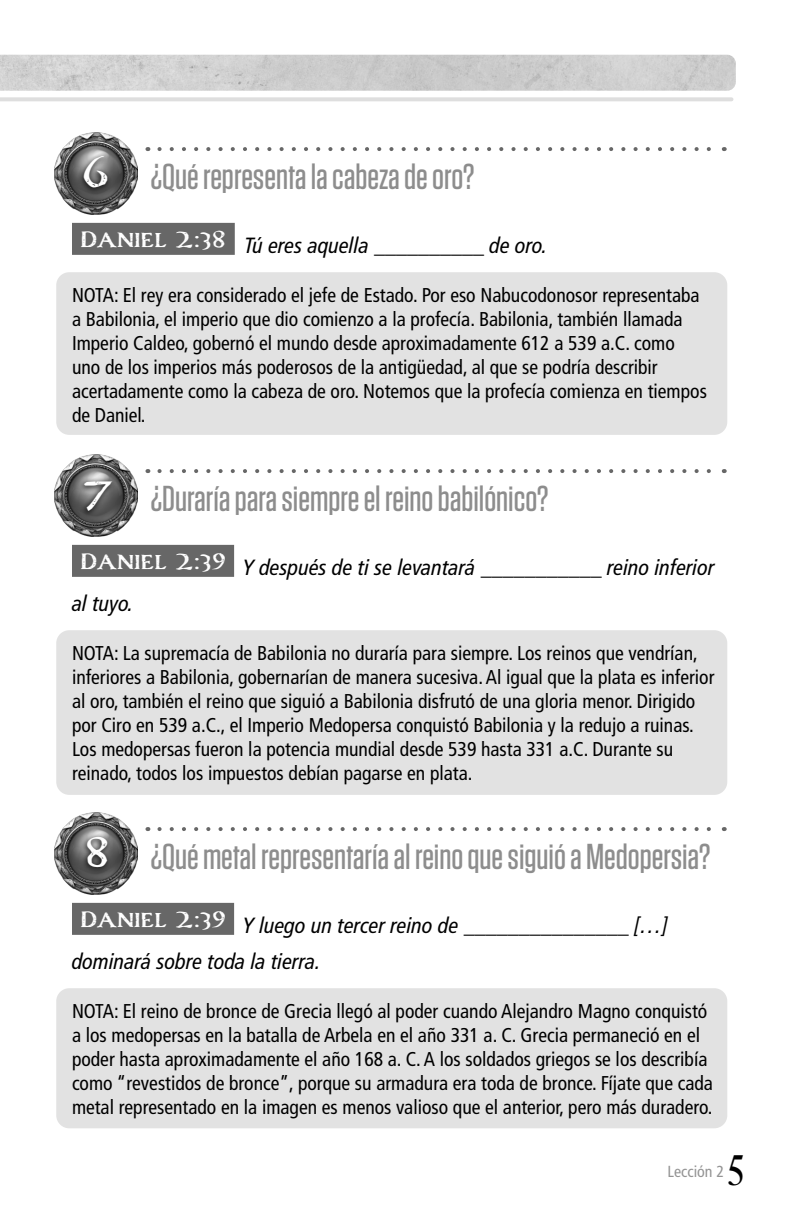
<style>
.page{position:relative;width:792px;height:1224px;background:#fff}
.page>*{position:absolute;margin:0;border:0;box-sizing:border-box;transform-origin:0 0}
.Compass_Numbers{font:700 50px "Carta Marina";color:#fff}
.t1{font:44px "Desire Pro";color:#000}
.Questions_1{font:500 36px "Tungsten";color:#8d8d8d}
.Scripture_with_blanks{font:italic condensed 22px/36px "Frutiger LT Pro";color:#000}
.NOTE{font:condensed 20px/24px "Frutiger LT Pro";color:#000}
.t2{font:condensed 16px "Frutiger LT Pro";color:#949494}
</style>
<div class="page">
<img style="left:0;top:55px;width:736px;height:36px">
<hr style="left:0;top:97px;width:732px;height:4px;background:#dedede">
<div style="left:72px;top:223px;width:163px;height:32px;background:#676767"></div>
<div style="left:72px;top:545px;width:162px;height:32px;background:#676767"></div>
<div style="left:72px;top:903px;width:162px;height:32px;background:#676767"></div>
<img style="left:54px;top:133px;width:83px;height:82px">
<div style="left:78px;top:152px;width:35px;height:43px;background:#000;opacity:.75"></div>
<img style="left:54px;top:455px;width:83px;height:82px">
<div style="left:78px;top:477px;width:39px;height:41px;background:#000;opacity:.75"></div>
<img style="left:54px;top:813px;width:83px;height:82px">
<div style="left:81px;top:832px;width:31px;height:42px;background:#000;opacity:.75"></div>
<svg style="left:159px;top:147px;width:552px;height:4px"></svg>
<div style="left:56px;top:272px;width:671px;height:163px;background:#e2e2e2;border-radius:13px"></div>
<svg style="left:159px;top:469px;width:552px;height:4px"></svg>
<div style="left:56px;top:630px;width:671px;height:165px;background:#e2e2e2;border-radius:13px"></div>
<svg style="left:159px;top:827px;width:552px;height:4px"></svg>
<div style="left:56px;top:988px;width:671px;height:140px;background:#e2e2e2;border-radius:13px"></div>
<p class="Compass_Numbers" style="left:83px;top:142px;width:27px">6</p>
<p class="Questions_1" style="left:151px;top:158px;width:325px">¿Qué representa la cabeza de oro?</p>
<p class="Scripture_with_blanks" style="left:80px;top:227px;width:468px"><sup>Daniel</sup> <sup>2:38</sup> Tú eres aquella __________ de oro.</p>
<p class="NOTE" style="left:72px;top:283px;width:636px">NOTA: El rey era considerado el jefe de Estado. Por eso Nabucodonosor representaba a Babilonia, el imperio que dio comienzo a la profecía. Babilonia, también llamada Imperio Caldeo, gobernó el mundo desde aproximadamente 612 a 539 a.C. como uno de los imperios más poderosos de la antigüedad, al que se podría describir acertadamente como la cabeza de oro. Notemos que la profecía comienza en tiempos de Daniel.</p>
<p class="Compass_Numbers" style="left:83px;top:464px;width:31px">7</p>
<p class="Questions_1" style="left:151px;top:480px;width:399px">¿Duraría para siempre el reino babilónico?</p>
<p class="Scripture_with_blanks" style="left:72px;top:549px;width:644px;text-indent:8px"><sup>Daniel</sup> <sup>2:39</sup> Y después de ti se levantará ___________ reino inferior al tuyo.</p>
<p class="NOTE" style="left:72px;top:641px;width:644px">NOTA: La supremacía de Babilonia no duraría para siempre. Los reinos que vendrían, inferiores a Babilonia, gobernarían de manera sucesiva. Al igual que la plata es inferior al oro, también el reino que siguió a Babilonia disfrutó de una gloria menor. Dirigido por Ciro en 539 a.C., el Imperio Medopersa conquistó Babilonia y la redujo a ruinas.<br>Los medopersas fueron la potencia mundial desde 539 hasta 331 a.C. Durante su reinado, todos los impuestos debían pagarse en plata.</p>
<p class="Compass_Numbers" style="left:85px;top:822px;width:27px">8</p>
<p class="Questions_1" style="left:151px;top:838px;width:561px">¿Qué metal representaría al reino que siguió a Medopersia?</p>
<p class="Scripture_with_blanks" style="left:72px;top:907px;width:598px;text-indent:8px"><sup>Daniel</sup> <sup>2:39</sup> Y luego un tercer reino de _______________ […] dominará sobre toda la tierra.</p>
<p class="NOTE" style="left:72px;top:999px;width:642px">NOTA: El reino de bronce de Grecia llegó al poder cuando Alejandro Magno conquistó a los medopersas en la batalla de Arbela en el año 331 a. C. Grecia permaneció en el poder hasta aproximadamente el año 168 a. C. A los soldados griegos se los describía como “revestidos de bronce”, porque su armadura era toda de bronce. Fíjate que cada metal representado en la imagen es menos valioso que el anterior, pero más duradero.</p>
<p class="t2" style="left:668px;top:1162px;width:58px">Lección 2</p>
<h2 class="t1" style="left:728px;top:1144px;width:17px">5</h2>
</div>
